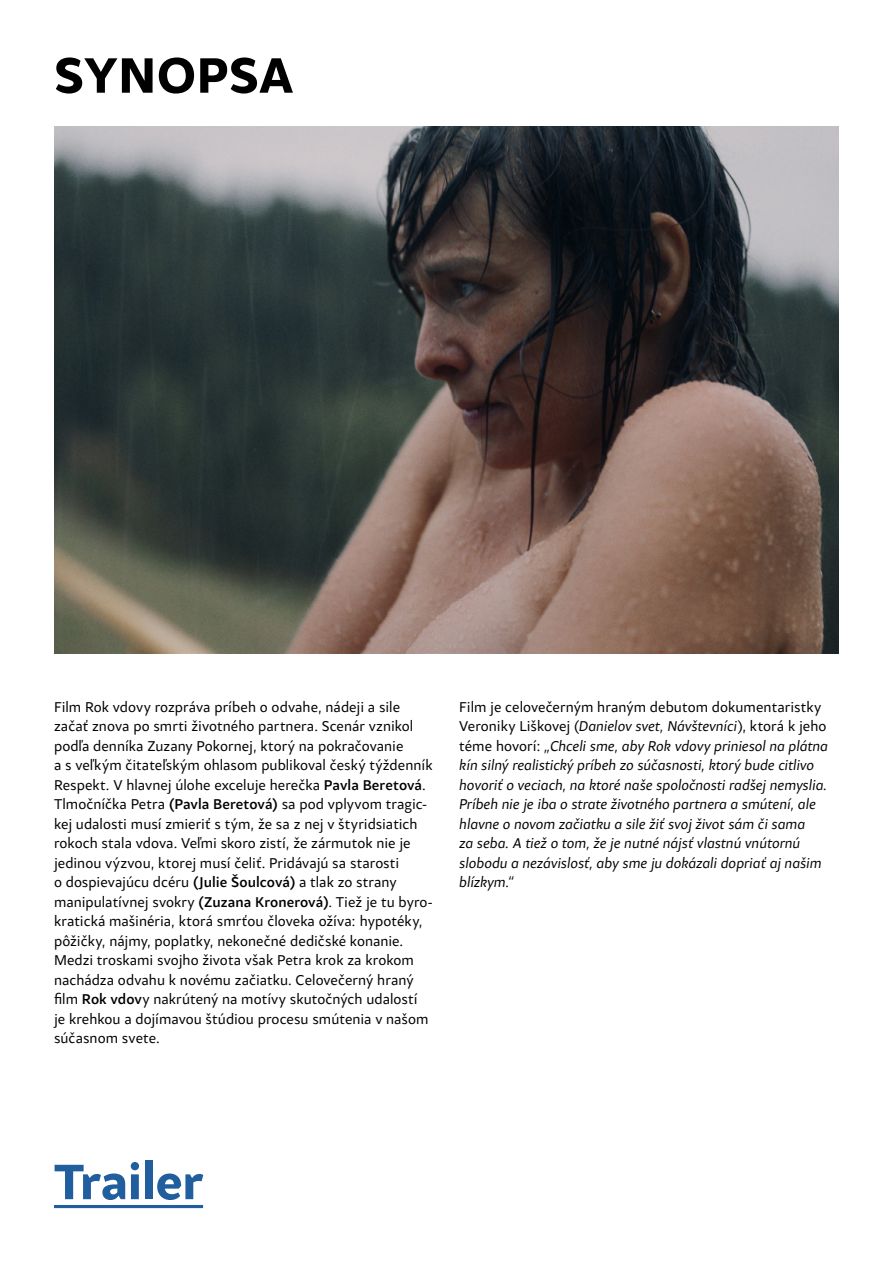
<style>
.page{position:relative;width:893px;height:1263px;background:#fff}
.page>*{position:absolute;margin:0;border:0;box-sizing:border-box;transform-origin:0 0}
.t1{font:700 52.5px "Samo Sans Pro";letter-spacing:-.01em;color:#215e9e}
.t2{font:700 52.5px "Samo Sans Pro";letter-spacing:.005em;color:#000}
.t3{font:15px/19.5px "Samo Sans Pro";color:#000}
.t4{font:italic 15px/19.5px "Samo Sans Pro";color:#000}
.s1{font-weight:500}
.s2{font-style:normal}
</style>
<div class="page">
<hr style="left:54px;top:1205px;width:149px;height:3px;background:#215e9e">
<img style="left:54px;top:127px;width:785px;height:526px">
<h1 class="t2" style="left:54px;top:42px;width:241px">SYNOPSA</h1>
<p class="t3" style="left:54px;top:697px;width:380px">Film Rok vdovy rozpráva príbeh o odvahe, nádeji a sile začať znova po smrti životného partnera. Scenár vznikol podľa denníka Zuzany Pokornej, ktorý na pokračovanie<br>a s veľkým čitateľským ohlasom publikoval český týždenník Respekt. V hlavnej úlohe exceluje herečka <span class="s1">Pavla Beretová</span>.<br>Tlmočníčka Petra <span class="s1">(Pavla Beretová)</span> sa pod vplyvom tragic&shy;kej udalosti musí zmieriť s tým, že sa z nej v štyridsiatich rokoch stala vdova. Veľmi skoro zistí, že zármutok nie je jedinou výzvou, ktorej musí čeliť. Pridávajú sa starosti<br>o dospievajúcu dcéru <span class="s1">(Julie Šoulcová)</span> a tlak zo strany manipulatívnej svokry <span class="s1">(Zuzana Kronerová)</span>. Tiež je tu byro&shy;kratická mašinéria, ktorá smrťou človeka ožíva: hypotéky, pôžičky, nájmy, poplatky, nekonečné dedičské konanie.<br>Medzi troskami svojho života však Petra krok za krokom nachádza odvahu k novému začiatku. Celovečerný hraný film <span class="s1">Rok vdov</span>y nakrútený na motívy skutočných udalostí<br>je krehkou a dojímavou štúdiou procesu smútenia v našom súčasnom svete.</p>
<p class="t4" style="left:459px;top:697px;width:370px"><span class="s2">Film je celovečerným hraným debutom dokumentaristky Veroniky Liškovej (</span>Danielov svet, Návštevníci<span class="s2">), ktorá k jeho téme hovorí:</span> „Chceli sme, aby Rok vdovy priniesol na plátna kín silný realistický príbeh zo súčasnosti, ktorý bude citlivo hovoriť o veciach, na ktoré naše spoločnosti radšej nemyslia.<br>Príbeh nie je iba o strate životného partnera a smútení, ale hlavne o novom začiatku a sile žiť svoj život sám či sama<br>za seba. A tiež o tom, že je nutné nájsť vlastnú vnútornú slobodu a nezávislosť, aby sme ju dokázali dopriať aj našim blízkym.“</p>
<h1 class="t1" style="left:54px;top:1149px;width:151px">Trailer</h1>
</div>
